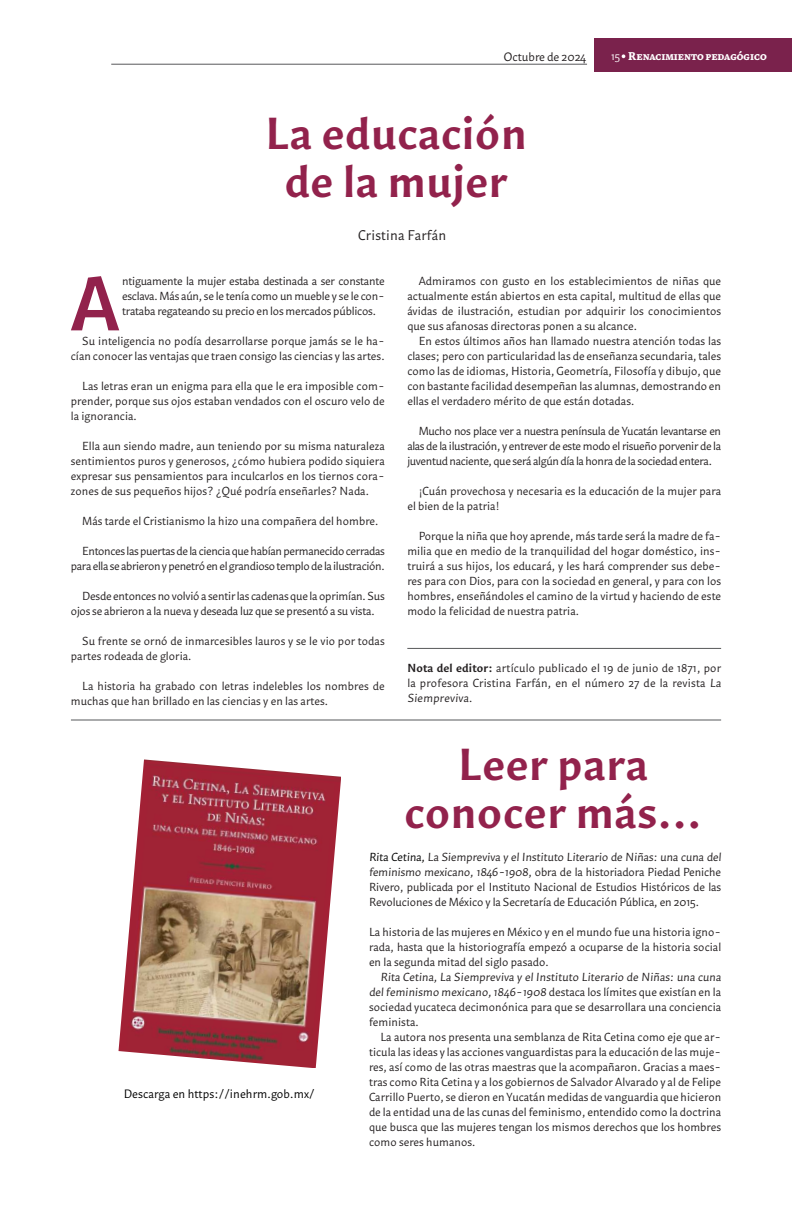
<style>
.page{position:relative;width:792px;height:1224px;background:#fff}
.page>*{position:absolute;margin:0;border:0;box-sizing:border-box;transform-origin:0 0}
.t1{font:700 81.5px "Epica Sans Pro";color:#92224c}
.t2{font:700 48px/48px "Epica Sans Pro";color:#92224c;text-align:center}
.t3{font:15px "Epica Sans Pro";letter-spacing:.02em;color:#231f20}
.t4{font:13px "Epica Sans Pro";letter-spacing:.01em;color:#000}
.t5{font:13px "Epica Sans Pro";color:#231f20}
.t6{font:12.5px/15px "Epica Sans Pro";letter-spacing:.01em;color:#231f20;text-align:justify}
.t7{font:12.5px/15px "Epica Sans Pro";letter-spacing:-.02em;color:#231f20;text-align:right}
.t8{font:12.5px/15px "Epica Sans Pro";letter-spacing:-.01em;color:#231f20}
.t9{font:700 12px "Epica Pro";color:#fff}
.s1{font-family:"Epica Sans Pro";font-weight:400}
.s2{font-weight:700}
.s3{color:#000}
</style>
<div class="page">
<hr style="left:111px;top:64px;width:476px;height:1px;background:#57585a">
<div style="left:594px;top:39px;width:198px;height:33px;background:#7a224c"></div>
<svg style="left:622px;top:54px;width:3px;height:4px"></svg>
<hr style="left:407px;top:648px;width:314px;height:1px;background:#57585a">
<img style="left:119px;top:759px;width:222px;height:309px">
<hr style="left:71px;top:720px;width:650px;height:1px;background:#57585a">
<p class="t5" style="left:504px;top:47px;width:84px">Octubre de 2024</p>
<p class="t9" style="left:611px;top:46px;width:157px"><span class="s1">15</span> Renacimiento pedagógico</p>
<h2 class="t2" style="left:266px;top:105px;width:262px">La educación de la mujer</h2>
<p class="t3" style="left:358px;top:223px;width:89px">Cristina Farfán</p>
<h1 class="t1" style="left:71px;top:236px;width:50px">A</h1>
<p class="t6" style="left:122px;top:273px;width:264px">ntiguamente la mujer estaba destinada a ser constante esclava. Más aún, se le tenía como un mueble y se le con&shy;trataba regateando su precio en los mercados públicos.</p>
<p class="t6" style="left:71px;top:333px;width:315px;text-align:right">Su inteligencia no podía desarrollarse porque jamás se le ha&shy;cían conocer las ventajas que traen consigo las ciencias y las artes.</p>
<p class="t6" style="left:71px;top:378px;width:315px;text-indent:11px">Las letras eran un enigma para ella que le era imposible com&shy;prender, porque sus ojos estaban vendados con el oscuro velo de la ignorancia.</p>
<p class="t6" style="left:71px;top:438px;width:315px;text-indent:11px">Ella aun siendo madre, aun teniendo por su misma naturaleza sentimientos puros y generosos, ¿cómo hubiera podido siquiera expresar sus pensamientos para inculcarlos en los tiernos cora&shy;zones de sus pequeños hijos? ¿Qué podría enseñarles? Nada.</p>
<p class="t6" style="left:82px;top:513px;width:298px">Más tarde el Cristianismo la hizo una compañera del hombre.</p>
<p class="t7" style="left:71px;top:543px;width:315px">Entonces las puertas de la ciencia que habían permanecido cerradas para ella se abrieron y penetró en el grandioso templo de la ilustración.</p>
<p class="t8" style="left:71px;top:588px;width:315px;text-indent:11px">Desde entonces no volvió a sentir las cadenas que la oprimían. Sus ojos se abrieron a la nueva y deseada luz que se presentó a su vista.</p>
<p class="t6" style="left:71px;top:633px;width:315px;text-indent:11px">Su frente se ornó de inmarcesibles lauros y se le vio por todas partes rodeada de gloria.</p>
<p class="t6" style="left:71px;top:678px;width:315px;text-indent:11px">La historia ha grabado con letras indelebles los nombres de muchas que han brillado en las ciencias y en las artes.</p>
<p class="t6" style="left:407px;top:273px;width:315px;text-indent:11px">Admiramos con gusto en los establecimientos de niñas que actualmente están abiertos en esta capital, multitud de ellas que ávidas de ilustración, estudian por adquirir los conocimientos que sus afanosas directoras ponen a su alcance.</p>
<p class="t6" style="left:407px;top:333px;width:315px;text-indent:11px">En estos últimos años han llamado nuestra atención todas las clases; pero con particularidad las de enseñanza secundaria, tales como las de idiomas, Historia, Geometría, Filosofía y dibujo, que con bastante facilidad desempeñan las alumnas, demostrando en ellas el verdadero mérito de que están dotadas.</p>
<p class="t6" style="left:407px;top:423px;width:315px;text-indent:11px">Mucho nos place ver a nuestra península de Yucatán levantarse en alas de la ilustración, y entrever de este modo el risueño porvenir de la juventud naciente, que será algún día la honra de la sociedad entera.</p>
<p class="t6" style="left:407px;top:483px;width:315px;text-indent:11px">¡Cuán provechosa y necesaria es la educación de la mujer para el bien de la patria!</p>
<p class="t6" style="left:407px;top:528px;width:315px;text-indent:11px">Porque la niña que hoy aprende, más tarde será la madre de fa&shy;milia que en medio de la tranquilidad del hogar doméstico, ins&shy;truirá a sus hijos, los educará, y les hará comprender sus debe&shy;res para con Dios, para con la sociedad en general, y para con los hombres, enseñándoles el camino de la virtud y haciendo de este modo la felicidad de nuestra patria.</p>
<p class="t6" style="left:407px;top:660px;width:317px"><span class="s2">Nota del editor:</span> artículo publicado el 19 de junio de 1871, por la profesora Cristina Farfán, en el número 27 de la revista La Siempreviva.</p>
<p class="t4" style="left:124px;top:1083px;width:192px">Descarga en https://inehrm.gob.mx/</p>
<h2 class="t2" style="left:404px;top:735px;width:299px">Leer para conocer más...</h2>
<p class="t6" style="left:369px;top:849px;width:355px"><span class="s3">Rita Cetina,</span> La Siempreviva y el Instituto Literario de Niñas: una cuna del feminismo mexicano, 1846-1908, obra de la historiadora Piedad Peniche Rivero, publicada por el Instituto Nacional de Estudios Históricos de las Revoluciones de México y la Secretaría de Educación Pública, en 2015.</p>
<p class="t6" style="left:369px;top:924px;width:354px">La historia de las mujeres en México y en el mundo fue una historia igno&shy;rada, hasta que la historiografía empezó a ocuparse de la historia social en la segunda mitad del siglo pasado.</p>
<p class="t6" style="left:369px;top:969px;width:355px;text-align:left;text-indent:11px">Rita Cetina, La Siempreviva y el Instituto Literario de Niñas: una cuna del feminismo mexicano, 1846-1908 destaca los límites que existían en la sociedad yucateca decimonónica para que se desarrollara una conciencia feminista.</p>
<p class="t6" style="left:369px;top:1029px;width:354px;text-indent:11px">La autora nos presenta una semblanza de Rita Cetina como eje que ar&shy;ticula las ideas y las acciones vanguardistas para la educación de las muje&shy;res, así como de las otras maestras que la acompañaron. Gracias a maes&shy;tras como Rita Cetina y a los gobiernos de Salvador Alvarado y al de Felipe Carrillo Puerto, se dieron en Yucatán medidas de vanguardia que hicieron de la entidad una de las cunas del feminismo, entendido como la doctrina que busca que las mujeres tengan los mismos derechos que los hombres como seres humanos.</p>
</div>
